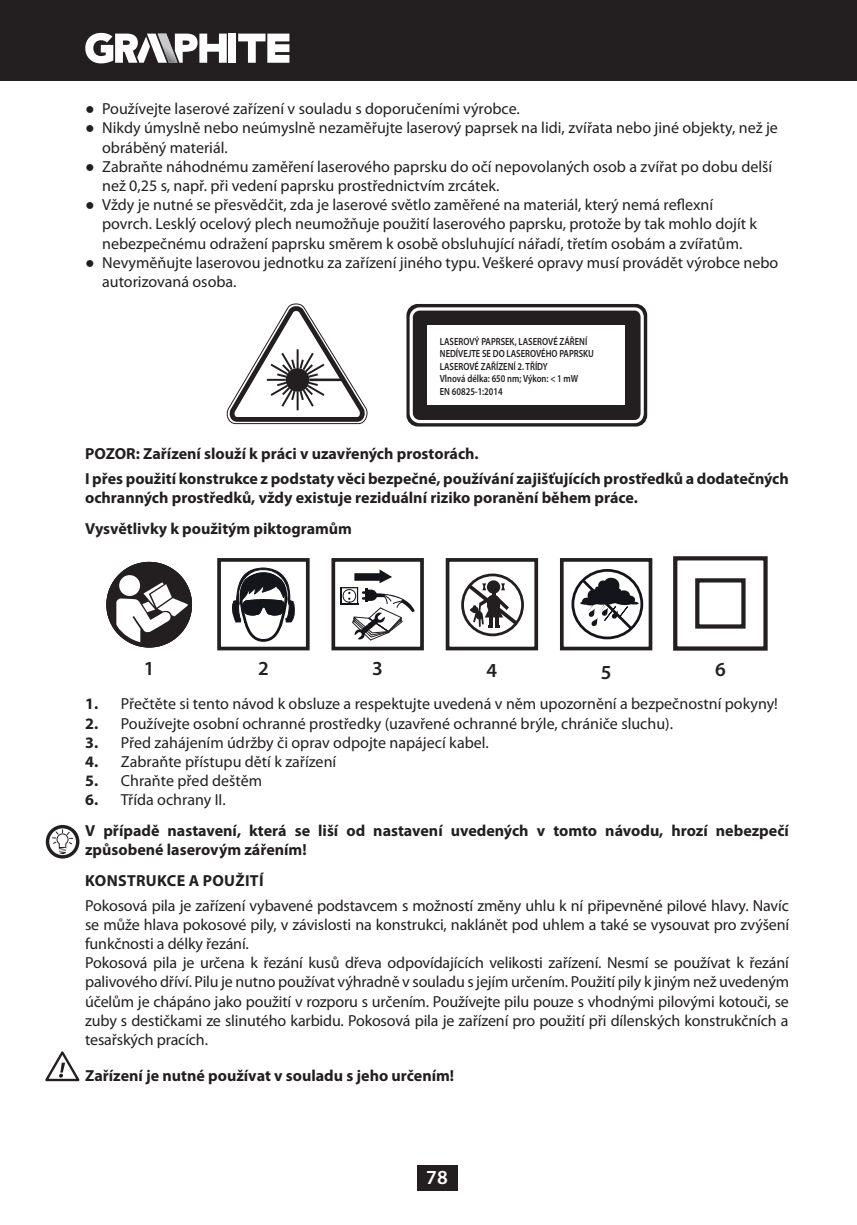
<style>
.page{position:relative;width:857px;height:1225px;background:#fff}
.page>*{position:absolute;margin:0;border:0;box-sizing:border-box;transform-origin:0 0}
.t1{font:600 20px "Myriad Pro";color:#231f20}
.t2{font:600 20px "Myriad Pro";color:#fff}
.t3{font:16px/19.2px "Myriad Pro";color:#231f20}
.t4{font:700 16px/30.6px "Myriad Pro";color:#231f20}
.t5{font:600 10.4px/12.4px "Myriad Pro";color:#231f20;scale:.83 1}
.s1{font-weight:700}
.s2{font-weight:400}
</style>
<div class="page">
<div style="left:416px;top:1165px;width:41px;height:26px;background:#231f20"></div>
<div style="left:0;top:0;width:856px;height:81px;background:#231f20"></div>
<svg style="left:238px;top:34px;width:51px;height:29px"></svg>
<div style="left:228px;top:34px;width:8px;height:29px;background:#fff"></div>
<svg style="left:85px;top:33px;width:142px;height:30px"></svg>
<svg style="left:226px;top:303px;width:142px;height:121px"></svg>
<div style="left:406px;top:304px;width:241px;height:122px;border:5px solid #231f20;border-radius:9px"></div>
<svg style="left:409px;top:307px;width:234px;height:116px"></svg>
<svg style="left:106px;top:562px;width:86px;height:85px"></svg>
<div style="left:217px;top:558px;width:92px;height:92px;border:4px solid #231f20"></div>
<svg style="left:232px;top:558px;width:63px;height:84px"></svg>
<div style="left:331px;top:558px;width:92px;height:92px;border:4px solid #231f20"></div>
<svg style="left:340px;top:569px;width:74px;height:72px"></svg>
<div style="left:559px;top:558px;width:93px;height:92px;border:4px solid #231f20"></div>
<div style="left:571px;top:569px;width:72px;height:70px;border:3px solid #14141b;border-radius:50%"></div>
<svg style="left:578px;top:576px;width:63px;height:56px"></svg>
<svg style="left:673px;top:556px;width:95px;height:95px"></svg>
<div style="left:445px;top:558px;width:93px;height:92px;border:4px solid #231f20"></div>
<div style="left:461px;top:573px;width:62px;height:63px;border:3px solid #231f20;border-radius:50%"></div>
<svg style="left:463px;top:580px;width:58px;height:48px"></svg>
<div style="left:46px;top:825px;width:33px;height:33px;border:3px solid #231f20;border-radius:50%"></div>
<svg style="left:52px;top:829px;width:22px;height:25px"></svg>
<svg style="left:45px;top:1051px;width:35px;height:31px"></svg>
<p class="t3" style="left:102px;top:100px;width:677px">Používejte laserové zařízení v souladu s doporučeními výrobce.<br>Nikdy úmyslně nebo neúmyslně nezaměřujte laserový paprsek na lidi, zvířata nebo jiné objekty, než je obráběný materiál.<br>Zabraňte náhodnému zaměření laserového paprsku do očí nepovolaných osob a zvířat po dobu delší než 0,25 s, např. při vedení paprsku prostřednictvím zrcátek.<br>Vždy je nutné se přesvědčit, zda je laserové světlo zaměřené na materiál, který nemá reflexní<br>povrch. Lesklý ocelový plech neumožňuje použití laserového paprsku, protože by tak mohlo dojít k nebezpečnému odražení paprsku směrem k osobě obsluhující nářadí, třetím osobám a zvířatům.<br>Nevyměňujte laserovou jednotku za zařízení jiného typu. Veškeré opravy musí provádět výrobce nebo autorizovaná osoba.</p>
<p class="t5" style="left:439px;top:336px;width:187px">LASEROVÝ PAPRSEK, LASEROVÉ ZÁŘENÍ<br>NEDÍVEJTE SE DO LASEROVÉHO PAPRSKU<br>LASEROVÉ ZAŘÍZENÍ 2. TŘÍDY<br>Vlnová délka: 650 nm; Výkon: &lt; 1 mW<br>EN 60825-1:2014</p>
<p class="t4" style="left:85px;top:442px;width:705px;line-height:24.8px">POZOR: Zařízení slouží k práci v uzavřených prostorách.<br>I přes použití konstrukce z podstaty věci bezpečné, používání zajišťujících prostředků a dodatečných</p>
<p class="t4" style="left:85px;top:483px;width:554px">ochranných prostředků, vždy existuje reziduální riziko poranění během práce.<br>Vysvětlivky k použitým piktogramům</p>
<p class="t1" style="left:144px;top:660px;width:12px">1</p>
<p class="t1" style="left:258px;top:660px;width:12px">2</p>
<p class="t1" style="left:372px;top:660px;width:12px">3</p>
<p class="t1" style="left:486px;top:662px;width:12px">4</p>
<p class="t1" style="left:600px;top:664px;width:12px">5</p>
<p class="t1" style="left:714px;top:662px;width:12px">6</p>
<p class="t3" style="left:85px;top:695px;width:694px"><span class="s1">1.</span> Přečtěte si tento návod k obsluze a respektujte uvedená v něm upozornění a bezpečnostní pokyny!</p>
<p class="t3" style="left:85px;top:714px;width:589px"><span class="s1">2.</span> Používejte osobní ochranné prostředky (uzavřené ochranné brýle, chrániče sluchu).</p>
<p class="t3" style="left:85px;top:734px;width:405px"><span class="s1">3.</span> Před zahájením údržby či oprav odpojte napájecí kabel.</p>
<p class="t3" style="left:85px;top:753px;width:252px"><span class="s1">4.</span> Zabraňte přístupu dětí k zařízení</p>
<p class="t3" style="left:85px;top:772px;width:178px"><span class="s1">5.</span> Chraňte před deštěm</p>
<p class="t4" style="left:85px;top:785px;width:705px">6. <span class="s2">Třída ochrany II.<br></span>V případě nastavení, která se liší od nastavení uvedených v tomto návodu, hrozí nebezpečí</p>
<p class="t4" style="left:85px;top:835px;width:223px">způsobené laserovým zářením!<br>KONSTRUKCE A POUŽITÍ</p>
<p class="t3" style="left:85px;top:896px;width:705px">Pokosová pila je zařízení vybavené podstavcem s možností změny uhlu k ní připevněné pilové hlavy. Navíc se může hlava pokosové pily, v závislosti na konstrukci, naklánět pod uhlem a také se vysouvat pro zvýšení funkčnosti a délky řezání.<br>Pokosová pila je určena k řezání kusů dřeva odpovídajících velikosti zařízení. Nesmí se používat k řezání palivového dříví. Pilu je nutno používat výhradně v souladu s jejím určením. Použití pily k jiným než uvedeným účelům je chápáno jako použití v rozporu s určením. Používejte pilu pouze s vhodnými pilovými kotouči, se zuby s destičkami ze slinutého karbidu. Pokosová pila je zařízení pro použití při dílenských konstrukčních a tesařských pracích.</p>
<p class="t4" style="left:85px;top:1061px;width:370px">Zařízení je nutné používat v souladu s jeho určením!</p>
<p class="t2" style="left:426px;top:1170px;width:23px">78</p>
</div>
